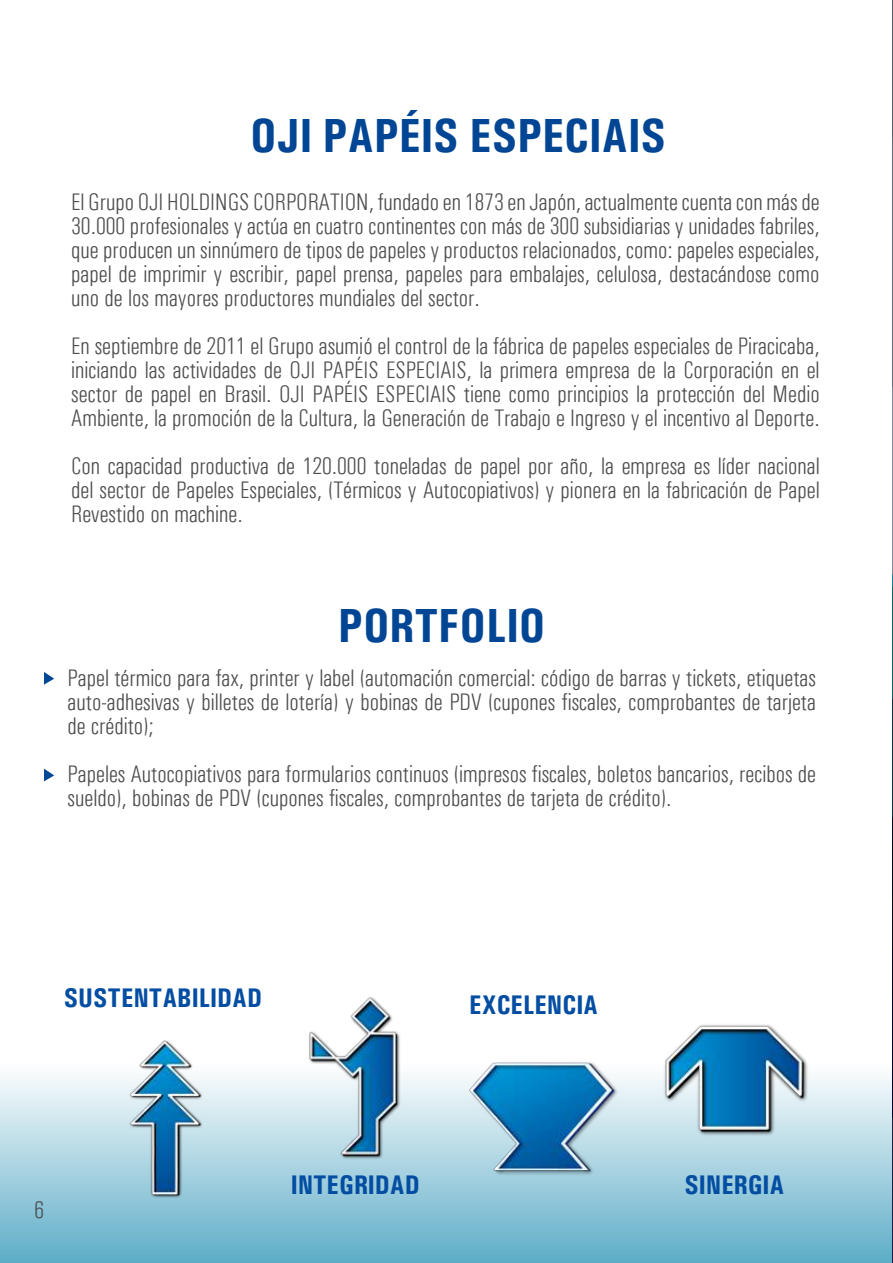
<style>
.page{position:relative;width:893px;height:1263px;background:#fff}
.page>*{position:absolute;margin:0;border:0;box-sizing:border-box;transform-origin:0 0}
.t1{font:700 48px "Univers Condensed";color:#004694}
.t2{font:700 27px "Univers Condensed";color:#034ea2}
.t3{font:300 condensed 24px/24px "Univers";color:#4d4d4f;text-align:justify}
</style>
<div class="page">
<div style="left:0;top:1013px;width:893px;height:250px;background:linear-gradient(to bottom,#fff,#64b0ca)"></div>
<img style="left:106px;top:1025px;width:114px;height:181px">
<img style="left:292px;top:997px;width:128px;height:173px">
<img style="left:633px;top:1013px;width:198px;height:144px">
<img style="left:445px;top:1036px;width:191px;height:159px">
<svg style="left:44px;top:672px;width:10px;height:13px"></svg>
<svg style="left:44px;top:769px;width:10px;height:12px"></svg>
<svg style="left:892px;top:0;width:1px;height:1263px"></svg>
<h1 class="t1" style="left:250px;top:107px;width:412px">OJI PAPÉIS ESPECIAIS</h1>
<p class="t3" style="left:71px;top:190px;width:750px">El Grupo OJI HOLDINGS CORPORATION, fundado en 1873 en Japón, actualmente cuenta con más de 30.000 profesionales y actúa en cuatro continentes con más de 300 subsidiarias y unidades fabriles, que producen un sinnúmero de tipos de papeles y productos relacionados, como: papeles especiales, papel de imprimir y escribir, papel prensa, papeles para embalajes, celulosa, destacándose como uno de los mayores productores mundiales del sector.</p>
<p class="t3" style="left:71px;top:334px;width:750px">En septiembre de 2011 el Grupo asumió el control de la fábrica de papeles especiales de Piracicaba, iniciando las actividades de OJI PAPÉIS ESPECIAIS, la primera empresa de la Corporación en el sector de papel en Brasil. OJI PAPÉIS ESPECIAIS tiene como principios la protección del Medio Ambiente, la promoción de la Cultura, la Generación de Trabajo e Ingreso y el incentivo al Deporte.</p>
<p class="t3" style="left:71px;top:454px;width:750px">Con capacidad productiva de 120.000 toneladas de papel por año, la empresa es líder nacional del sector de Papeles Especiales, (Térmicos y Autocopiativos) y pionera en la fabricación de Papel Revestido on machine.</p>
<h1 class="t1" style="left:338px;top:597px;width:209px">PORTFOLIO</h1>
<p class="t3" style="left:68px;top:666px;width:750px">Papel térmico para fax, printer y label (automación comercial: código de barras y tickets, etiquetas auto-adhesivas y billetes de lotería) y bobinas de PDV (cupones fiscales, comprobantes de tarjeta de crédito);</p>
<p class="t3" style="left:68px;top:762px;width:750px">Papeles Autocopiativos para formularios continuos (impresos fiscales, boletos bancarios, recibos de sueldo), bobinas de PDV (cupones fiscales, comprobantes de tarjeta de crédito).</p>
<p class="t2" style="left:64px;top:981px;width:200px">SUSTENTABILIDAD</p>
<p class="t2" style="left:469px;top:988px;width:128px">EXCELENCIA</p>
<p class="t3" style="left:34px;top:1198px;width:11px">6</p>
<p class="t2" style="left:291px;top:1169px;width:130px">INTEGRIDAD</p>
<p class="t2" style="left:684px;top:1169px;width:100px">SINERGIA</p>
</div>
